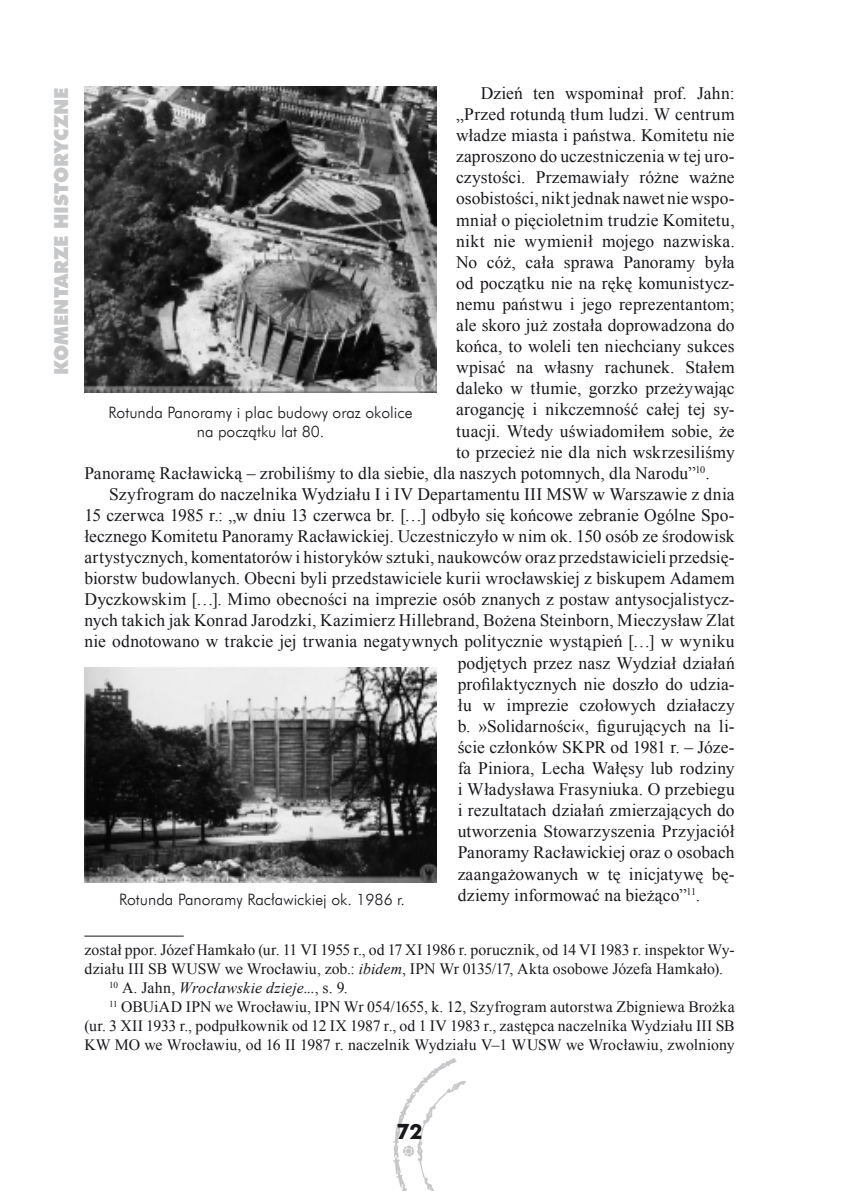
<style>
.page{position:relative;width:844px;height:1191px;background:#fff}
.page>*{position:absolute;margin:0;border:0;box-sizing:border-box;transform-origin:0 0}
.t1{font:700 21px "Futura EU";color:#1a171c}
.t2{font:19.25px "Futura X Blk EU";color:#c6c7c9}
.t3{font:17.5px "Times New Roman";letter-spacing:.005em;color:#1a171c}
.t4{font:15.75px "Times New Roman";letter-spacing:.005em;color:#1a171c}
.t5{font:15.75px/18.4px "Futura Lt EU";color:#1a171c;text-align:center}
.t6{font:italic 15.75px "Times New Roman";letter-spacing:.01em;color:#1a171c}
.s1{font-style:italic}
.s2{font-style:normal}
</style>
<div class="page">
<img style="left:393px;top:1058px;width:72px;height:133px">
<hr style="left:84px;top:935px;width:100px;height:1px;background:#1a171c">
<img style="left:84px;top:87px;width:352px;height:305px">
<img style="left:84px;top:668px;width:352px;height:215px">
<p class="t2" style="left:49px;top:375px;width:287px;rotate:-90deg">komentarze historyczne</p>
<p class="t3" style="left:481px;top:81px;width:255px">Dzień ten wspominał prof. Jahn:</p>
<p class="t3" style="left:456px;top:102px;width:280px">„Przed rotundą tłum ludzi. W centrum</p>
<p class="t3" style="left:456px;top:123px;width:280px">władze miasta i państwa. Komitetu nie</p>
<p class="t3" style="left:456px;top:145px;width:280px">zaproszono do uczestniczenia w tej uro-</p>
<p class="t3" style="left:456px;top:166px;width:280px">czystości. Przemawiały różne ważne</p>
<p class="t3" style="left:456px;top:187px;width:280px">osobistości, nikt jednak nawet nie wspo-</p>
<p class="t3" style="left:456px;top:208px;width:280px">mniał o pięcioletnim trudzie Komitetu,</p>
<p class="t3" style="left:456px;top:229px;width:280px">nikt nie wymienił mojego nazwiska.</p>
<p class="t3" style="left:456px;top:250px;width:280px">No cóż, cała sprawa Panoramy była</p>
<p class="t3" style="left:456px;top:271px;width:280px">od początku nie na rękę komunistycz-</p>
<p class="t3" style="left:456px;top:292px;width:280px">nemu państwu i jego reprezentantom;</p>
<p class="t3" style="left:456px;top:313px;width:280px">ale skoro już została doprowadzona do</p>
<p class="t3" style="left:456px;top:334px;width:280px">końca, to woleli ten niechciany sukces</p>
<p class="t3" style="left:456px;top:355px;width:280px">wpisać na własny rachunek. Stałem</p>
<p class="t3" style="left:456px;top:377px;width:280px">daleko w tłumie, gorzko przeżywając</p>
<p class="t3" style="left:456px;top:398px;width:280px">arogancję i nikczemność całej tej sy-</p>
<p class="t3" style="left:456px;top:419px;width:280px">tuacji. Wtedy uświadomiłem sobie, że</p>
<p class="t3" style="left:456px;top:440px;width:280px">to przecież nie dla nich wskrzesiliśmy</p>
<p class="t3" style="left:84px;top:461px;width:626px">Panoramę Racławicką – zrobiliśmy to dla siebie, dla naszych potomnych, dla Narodu”<sup>10</sup>.</p>
<p class="t3" style="left:109px;top:482px;width:627px">Szyfrogram do naczelnika Wydziału I i IV Departamentu III MSW w Warszawie z dnia</p>
<p class="t3" style="left:84px;top:503px;width:651px">15 czerwca 1985 r.: „w dniu 13 czerwca br. […] odbyło się końcowe zebranie Ogólne Spo-</p>
<p class="t3" style="left:84px;top:524px;width:651px">łecznego Komitetu Panoramy Racławickiej. Uczestniczyło w nim ok. 150 osób ze środowisk</p>
<p class="t3" style="left:84px;top:545px;width:651px">artystycznych, komentatorów i historyków sztuki, naukowców oraz przedstawicieli przedsię-</p>
<p class="t3" style="left:84px;top:566px;width:651px">biorstw budowlanych. Obecni byli przedstawiciele kurii wrocławskiej z biskupem Adamem</p>
<p class="t3" style="left:84px;top:587px;width:651px">Dyczkowskim […]. Mimo obecności na imprezie osób znanych z postaw antysocjalistycz-</p>
<p class="t3" style="left:84px;top:609px;width:651px">nych takich jak Konrad Jarodzki, Kazimierz Hillebrand, Bożena Steinborn, Mieczysław Zlat</p>
<p class="t3" style="left:84px;top:630px;width:651px">nie odnotowano w trakcie jej trwania negatywnych politycznie wystąpień […] w wyniku</p>
<p class="t3" style="left:457px;top:651px;width:278px">podjętych przez nasz Wydział działań</p>
<p class="t3" style="left:457px;top:672px;width:278px">profilaktycznych nie doszło do udzia-</p>
<p class="t3" style="left:457px;top:693px;width:278px">łu w imprezie czołowych działaczy</p>
<p class="t3" style="left:457px;top:714px;width:278px">b. »Solidarności«, figurujących na li-</p>
<p class="t3" style="left:457px;top:735px;width:278px">ście członków SKPR od 1981 r. – Józe-</p>
<p class="t3" style="left:457px;top:756px;width:278px">fa Piniora, Lecha Wałęsy lub rodziny</p>
<p class="t3" style="left:457px;top:777px;width:278px">i Władysława Frasyniuka. O przebiegu</p>
<p class="t3" style="left:457px;top:798px;width:278px">i rezultatach działań zmierzających do</p>
<p class="t3" style="left:457px;top:819px;width:278px">utworzenia Stowarzyszenia Przyjaciół</p>
<p class="t3" style="left:457px;top:840px;width:278px">Panoramy Racławickiej oraz o osobach</p>
<p class="t3" style="left:457px;top:862px;width:278px">zaangażowanych w tę inicjatywę bę-</p>
<p class="t3" style="left:457px;top:883px;width:244px">dziemy informować na bieżąco”<sup>11</sup> .</p>
<p class="t4" style="left:84px;top:939px;width:651px">został ppor. Józef Hamkało (ur. 11 VI 1955 r., od 17 XI 1986 r. porucznik, od 14 VI 1983 r. inspektor Wy-</p>
<p class="t4" style="left:84px;top:958px;width:640px">działu III SB WUSW we Wrocławiu, zob.: <span class="s1">ibidem</span>, IPN Wr 0135/17, Akta osobowe Józefa Hamkało).</p>
<p class="t6" style="left:109px;top:976px;width:240px"><sup>10</sup> <span class="s2">A. Jahn,</span> Wrocławskie dzieje...<span class="s2">, s. 9.</span></p>
<p class="t4" style="left:109px;top:996px;width:626px"><sup>11</sup> OBUiAD IPN we Wrocławiu, IPN Wr 054/1655, k. 12, Szyfrogram autorstwa Zbigniewa Brożka</p>
<p class="t4" style="left:84px;top:1014px;width:651px">(ur. 3 XII 1933 r., podpułkownik od 12 IX 1987 r., od 1 IV 1983 r., zastępca naczelnika Wydziału III SB</p>
<p class="t4" style="left:84px;top:1033px;width:651px">KW MO we Wrocławiu, od 16 II 1987 r. naczelnik Wydziału V–1 WUSW we Wrocławiu, zwolniony</p>
<p class="t5" style="left:109px;top:404px;width:305px">Rotunda Panoramy i plac budowy oraz okolice na początku lat 80.</p>
<p class="t5" style="left:119px;top:890px;width:287px">Rotunda Panoramy Racławickiej ok. 1986 r.</p>
<p class="t1" style="left:396px;top:1118px;width:13px">72</p>
</div>
